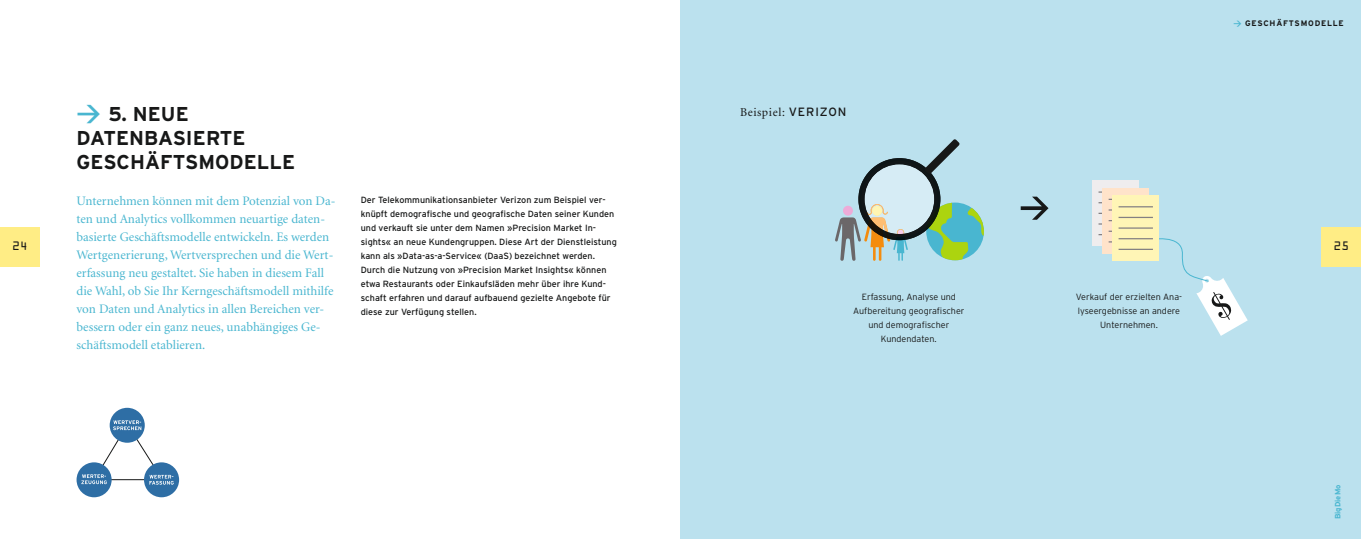
<style>
.page{position:relative;width:1361px;height:539px;background:#fff}
.page>*{position:absolute;margin:0;border:0;box-sizing:border-box;transform-origin:0 0}
.t1{font:700 20px/24px "Interstate";letter-spacing:.005em;color:#171818}
.t2{font:13px/18px "Minion";color:#49b6d0}
.t3{font:12px "Minion";letter-spacing:.05em;color:#171818}
.t4{font:11px "OCRA Std";color:#171818}
.t5{font:9px/14px "Interstate";color:#171818}
.t6{font:300 9px/14px "Interstate";color:#171818;text-align:center}
.t7{font:700 8px "Interstate";letter-spacing:.1em;color:#171818}
.t8{font:700 7.7px "Interstate";color:#49b6d0}
.s1{font-family:"DIN Bold";font-weight:400;font-size:24px;color:#49b6d0}
.s2{font-family:"Interstate"}
.s3{font-family:"DIN Bold";font-weight:400;color:#49b6d0}
</style>
<div class="page">
<div style="left:680px;top:0;width:681px;height:539px;background:#bbe1ee"></div>
<div style="left:1321px;top:227px;width:40px;height:39px;background:#ffed85"></div>
<div style="left:0;top:227px;width:40px;height:39px;background:#ffed85"></div>
<svg style="left:1020px;top:196px;width:28px;height:24px"></svg>
<svg style="left:835px;top:139px;width:149px;height:122px"></svg>
<div style="left:1092px;top:181px;width:47px;height:65px;background:#efedee"></div>
<hr style="left:1098px;top:191px;width:35px;height:2px;background:#848082">
<hr style="left:1098px;top:202px;width:35px;height:1px;background:#848082">
<hr style="left:1098px;top:213px;width:35px;height:1px;background:#848082">
<hr style="left:1098px;top:223px;width:35px;height:1px;background:#848082">
<hr style="left:1098px;top:234px;width:35px;height:1px;background:#848082">
<div style="left:1102px;top:188px;width:47px;height:65px;background:#ffe3ca"></div>
<hr style="left:1108px;top:199px;width:35px;height:1px;background:#848082">
<hr style="left:1108px;top:209px;width:35px;height:1px;background:#848082">
<hr style="left:1108px;top:220px;width:35px;height:1px;background:#848082">
<hr style="left:1108px;top:230px;width:35px;height:2px;background:#848082">
<hr style="left:1108px;top:241px;width:35px;height:1px;background:#848082">
<div style="left:1112px;top:195px;width:47px;height:66px;background:#fff5b6"></div>
<hr style="left:1118px;top:206px;width:35px;height:1px;background:#848082">
<hr style="left:1118px;top:217px;width:35px;height:1px;background:#848082">
<hr style="left:1118px;top:227px;width:35px;height:2px;background:#848082">
<hr style="left:1118px;top:238px;width:35px;height:1px;background:#848082">
<hr style="left:1118px;top:249px;width:35px;height:1px;background:#848082">
<div style="left:77px;top:462px;width:35px;height:35px;background:#2e6ea5;border-radius:50%"></div>
<div style="left:144px;top:462px;width:35px;height:35px;background:#2e6ea5;border-radius:50%"></div>
<div style="left:110px;top:407px;width:35px;height:35px;background:#2e6ea5;border-radius:50%"></div>
<svg style="left:81px;top:420px;width:93px;height:64px"></svg>
<svg style="left:1146px;top:238px;width:101px;height:98px"></svg>
<p class="t4" style="left:12px;top:241px;width:17px">24</p>
<h1 class="t1" style="left:77px;top:102px;width:114px"><span class="s1">&gt;</span> 5. NEUE</h1>
<h3 class="t3" style="left:740px;top:106px;width:108px">Beispiel: <span class="s2">VERIZON</span></h3>
<h1 class="t1" style="left:77px;top:126px;width:220px">DATENBASIERTE<br>GESCHÄFTSMODELLE</h1>
<p class="t2" style="left:77px;top:192px;width:260px">Unternehmen können mit dem Potenzial von Da&shy;ten und Analytics vollkommen neuartige daten&shy;basierte Geschäftsmodelle entwickeln. Es werden Wertgenerierung, Wertversprechen und die Wert&shy;erfassung neu gestaltet. Sie haben in diesem Fall die Wahl, ob Sie Ihr Kerngeschäftsmodell mithilfe von Daten und Analytics in allen Bereichen ver&shy;bessern oder ein ganz neues, unabhängiges Ge&shy;schäftsmodell etablieren.</p>
<p class="t5" style="left:361px;top:192px;width:258px">Der Telekommunikationsanbieter Verizon zum Beispiel ver&shy;knüpft demografische und geografische Daten seiner Kunden und verkauft sie unter dem Namen »Precision Market In&shy;sights« an neue Kundengruppen. Diese Art der Dienstleistung kann als »Data-as-a-Service« (DaaS) bezeichnet werden.<br>Durch die Nutzung von »Precision Market Insights« können etwa Restaurants oder Einkaufsläden mehr über ihre Kund&shy;schaft erfahren und darauf aufbauend gezielte Angebote für diese zur Verfügung stellen.</p>
<p class="t6" style="left:853px;top:289px;width:113px">Erfassung, Analyse und<br>Aufbereitung geografischer und demografischer<br>Kundendaten.</p>
<p class="t7" style="left:1233px;top:19px;width:112px"><span class="s3">&gt;</span> GESCHÄFTSMODELLE</p>
<p class="t6" style="left:1076px;top:289px;width:108px">Verkauf der erzielten Ana&shy;lyseergebnisse an andere<br>Unternehmen.</p>
<p class="t4" style="left:1333px;top:241px;width:17px">25</p>
<p class="t8" style="left:1333px;top:519px;width:36px;rotate:-90deg">BigDieMo</p>
</div>
